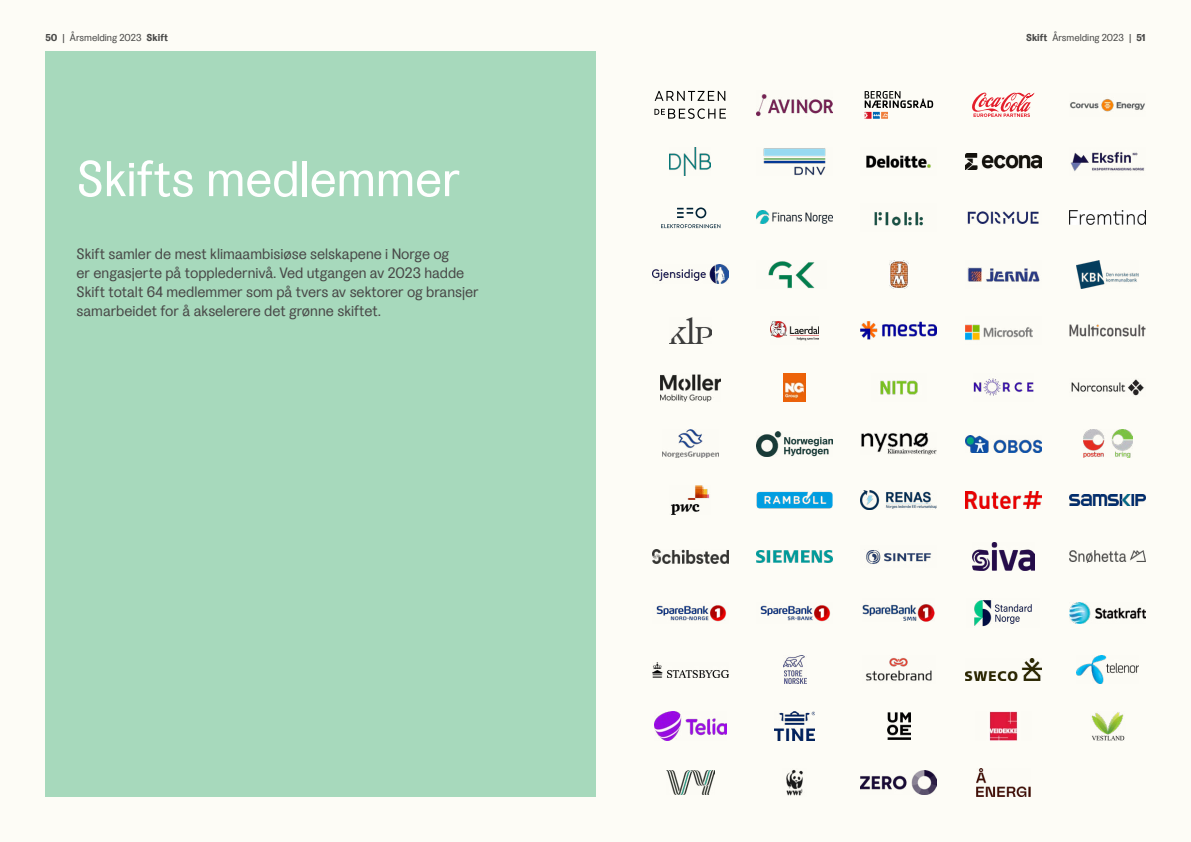
<style>
.page{position:relative;width:1191px;height:842px;background:#fff}
.page>*{position:absolute;margin:0;border:0;box-sizing:border-box;transform-origin:0 0}
.t1{font:50px "La Fabrique";color:#fff}
.t2{font:15px/19px "La Fabrique";color:#4a4a49}
.t3{font:10px "La Fabrique";color:#4a4a49}
.s1{font-weight:800}
</style>
<div class="page">
<div style="left:0;top:0;width:595px;height:842px;background:#fdfcf6"></div>
<div style="left:595px;top:0;width:596px;height:842px;background:#fdfcf6"></div>
<svg style="left:654px;top:91px;width:71px;height:10px"></svg>
<svg style="left:654px;top:108px;width:72px;height:11px"></svg>
<img style="left:669px;top:147px;width:41px;height:28px">
<svg style="left:661px;top:224px;width:59px;height:4px"></svg>
<svg style="left:677px;top:207px;width:29px;height:11px"></svg>
<img style="left:768px;top:261px;width:47px;height:27px">
<img style="left:669px;top:318px;width:42px;height:26px">
<img style="left:660px;top:374px;width:60px;height:27px">
<img style="left:662px;top:430px;width:56px;height:28px">
<img style="left:670px;top:486px;width:40px;height:28px">
<img style="left:652px;top:550px;width:76px;height:13px">
<img style="left:656px;top:605px;width:71px;height:17px">
<img style="left:652px;top:662px;width:76px;height:15px">
<img style="left:654px;top:712px;width:72px;height:28px">
<img style="left:666px;top:770px;width:48px;height:25px">
<img style="left:756px;top:94px;width:76px;height:23px">
<img style="left:763px;top:148px;width:63px;height:28px">
<img style="left:756px;top:210px;width:76px;height:13px">
<img style="left:652px;top:265px;width:76px;height:19px">
<img style="left:771px;top:321px;width:47px;height:20px">
<img style="left:783px;top:373px;width:22px;height:28px">
<img style="left:756px;top:431px;width:76px;height:25px">
<img style="left:756px;top:492px;width:76px;height:17px">
<img style="left:756px;top:550px;width:76px;height:13px">
<img style="left:760px;top:605px;width:71px;height:17px">
<img style="left:783px;top:655px;width:23px;height:29px">
<img style="left:774px;top:712px;width:40px;height:28px">
<img style="left:786px;top:770px;width:17px;height:26px">
<svg style="left:864px;top:91px;width:69px;height:28px"></svg>
<img style="left:866px;top:155px;width:65px;height:13px">
<img style="left:874px;top:212px;width:49px;height:14px">
<img style="left:889px;top:260px;width:19px;height:28px">
<img style="left:861px;top:322px;width:76px;height:18px">
<img style="left:880px;top:380px;width:38px;height:15px">
<img style="left:861px;top:432px;width:76px;height:23px">
<img style="left:861px;top:491px;width:76px;height:18px">
<img style="left:866px;top:550px;width:65px;height:14px">
<img style="left:862px;top:604px;width:72px;height:17px">
<img style="left:865px;top:658px;width:67px;height:23px">
<img style="left:887px;top:712px;width:23px;height:28px">
<img style="left:861px;top:770px;width:76px;height:25px">
<svg style="left:972px;top:92px;width:62px;height:25px"></svg>
<img style="left:965px;top:153px;width:76px;height:16px">
<img style="left:967px;top:211px;width:72px;height:13px">
<img style="left:967px;top:267px;width:73px;height:15px">
<img style="left:965px;top:324px;width:68px;height:16px">
<img style="left:973px;top:378px;width:60px;height:18px">
<img style="left:965px;top:435px;width:76px;height:17px">
<img style="left:965px;top:492px;width:76px;height:16px">
<img style="left:972px;top:543px;width:62px;height:27px">
<img style="left:974px;top:600px;width:58px;height:27px">
<img style="left:965px;top:658px;width:76px;height:22px">
<img style="left:989px;top:712px;width:29px;height:28px">
<img style="left:976px;top:768px;width:54px;height:28px">
<img style="left:1070px;top:99px;width:75px;height:13px">
<img style="left:1070px;top:152px;width:75px;height:19px">
<img style="left:1069px;top:211px;width:76px;height:14px">
<img style="left:1076px;top:260px;width:62px;height:28px">
<img style="left:1069px;top:325px;width:76px;height:12px">
<img style="left:1071px;top:379px;width:73px;height:17px">
<img style="left:1083px;top:430px;width:49px;height:28px">
<img style="left:1069px;top:495px;width:76px;height:10px">
<img style="left:1069px;top:551px;width:76px;height:11px">
<img style="left:1069px;top:603px;width:76px;height:20px">
<img style="left:1076px;top:656px;width:62px;height:27px">
<img style="left:1091px;top:712px;width:34px;height:28px">
<div style="left:45px;top:51px;width:550px;height:746px;background:#a7d9bc"></div>
<p class="t3" style="left:45px;top:31px;width:124px"><span class="s1">50</span> | Årsmelding 2023 <span class="s1">Skift</span></p>
<p class="t3" style="left:1026px;top:31px;width:121px"><span class="s1">Skift</span> Årsmelding 2023 | <span class="s1">51</span></p>
<h1 class="t1" style="left:77px;top:148px;width:385px">Skifts medlemmer</h1>
<p class="t2" style="left:77px;top:244px;width:404px">Skift samler de mest klimaambisiøse selskapene i Norge og<br>er engasjerte på toppledernivå. Ved utgangen av 2023 hadde Skift totalt 64 medlemmer som på tvers av sektorer og bransjer samarbeidet for å akselerere det grønne skiftet.</p>
</div>
